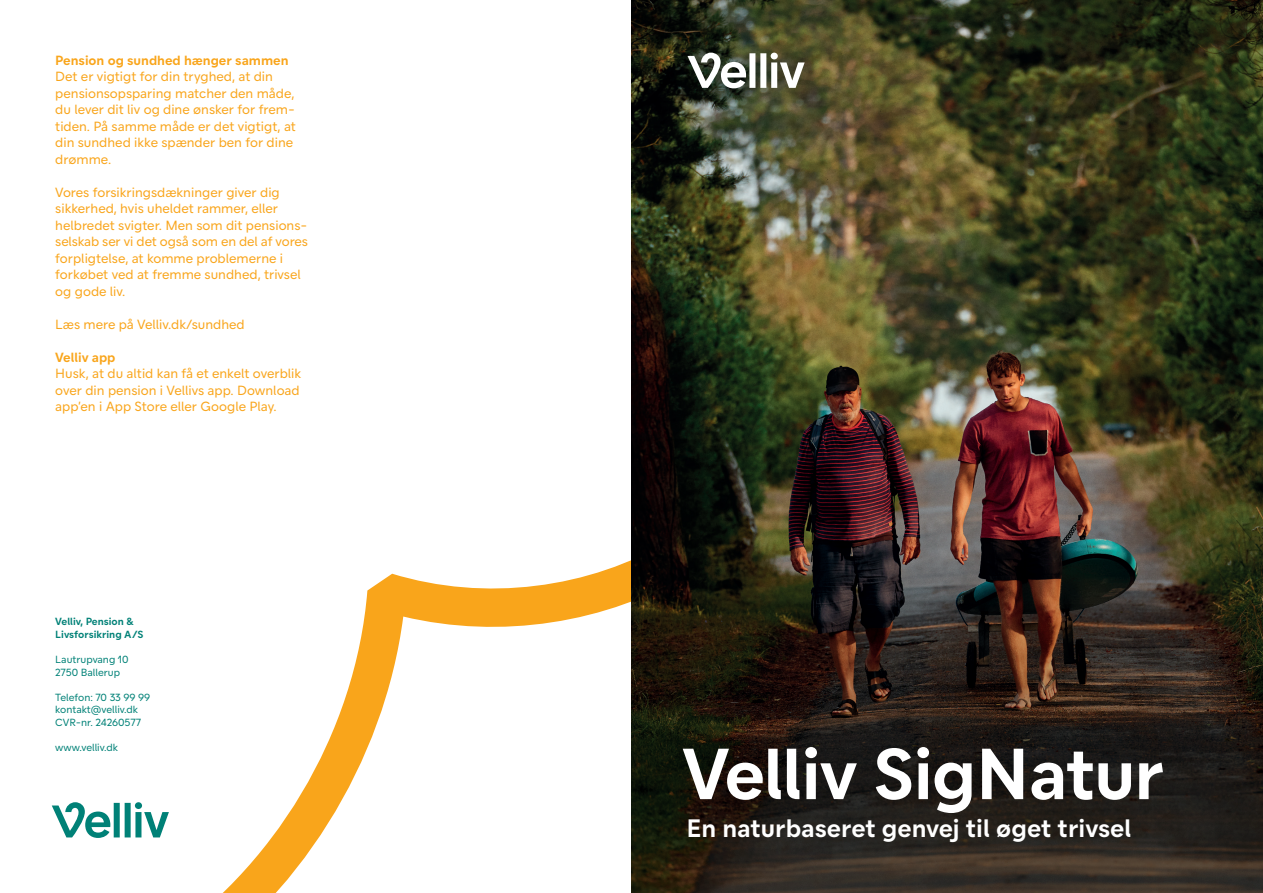
<style>
.page{position:relative;width:1263px;height:893px;background:#fff}
.page>*{position:absolute;margin:0;border:0;box-sizing:border-box;transform-origin:0 0}
.t1{font:700 73.05px "Velliv";letter-spacing:-.015em;color:#fff}
.t2{font:700 25.5px "Velliv";color:#fff}
.t3{font:13.5px/16.5px "Velliv";color:#f9a51b}
.t4{font:700 13.5px "Velliv";color:#f9a51b}
.t5{font:10.5px/12.6px "Velliv";color:#008177}
.t6{font:700 10.5px/12.6px "Velliv";color:#008177}
</style>
<div class="page">
<svg style="left:223px;top:560px;width:408px;height:333px"></svg>
<img style="left:631px;top:85px;width:632px;height:354px">
<img style="left:631px;top:439px;width:632px;height:454px">
<svg style="left:52px;top:802px;width:117px;height:36px"></svg>
<svg style="left:631px;top:0;width:632px;height:85px;background:#2f3219"></svg>
<svg style="left:687px;top:53px;width:118px;height:35px"></svg>
<p class="t4" style="left:55px;top:49px;width:235px">Pension og sundhed hænger sammen</p>
<p class="t3" style="left:55px;top:68px;width:242px">Det er vigtigt for din tryghed, at din pensionsopsparing matcher den måde, du lever dit liv og dine ønsker for frem&shy;tiden. På samme måde er det vigtigt, at din sundhed ikke spænder ben for dine drømme.</p>
<p class="t3" style="left:55px;top:184px;width:254px">Vores forsikringsdækninger giver dig sikkerhed, hvis uheldet rammer, eller helbredet svigter. Men som dit pensions&shy;selskab ser vi det også som en del af vores forpligtelse, at komme problemerne i forkøbet ved at fremme sundhed, trivsel og gode liv.</p>
<p class="t3" style="left:55px;top:316px;width:191px">Læs mere på Velliv.dk/sundhed</p>
<p class="t4" style="left:55px;top:346px;width:62px">Velliv app</p>
<p class="t3" style="left:55px;top:365px;width:247px;text-align:justify">Husk, at du altid kan få et enkelt overblik over din pension i Vellivs app. Download app’en i App Store eller Google Play.</p>
<p class="t6" style="left:55px;top:615px;width:90px">Velliv, Pension &amp;<br>Livsforsikring A/S</p>
<p class="t5" style="left:55px;top:653px;width:75px">Lautrupvang 10<br>2750 Ballerup</p>
<p class="t5" style="left:55px;top:691px;width:97px">Telefon: 70 33 99 99 kontakt@velliv.dk<br>CVR-nr. 24260577</p>
<p class="t5" style="left:55px;top:741px;width:64px">www.velliv.dk</p>
<h1 class="t1" style="left:682px;top:715px;width:484px">Velliv SigNatur</h1>
<h2 class="t2" style="left:686px;top:808px;width:447px">En naturbaseret genvej til øget trivsel</h2>
</div>
